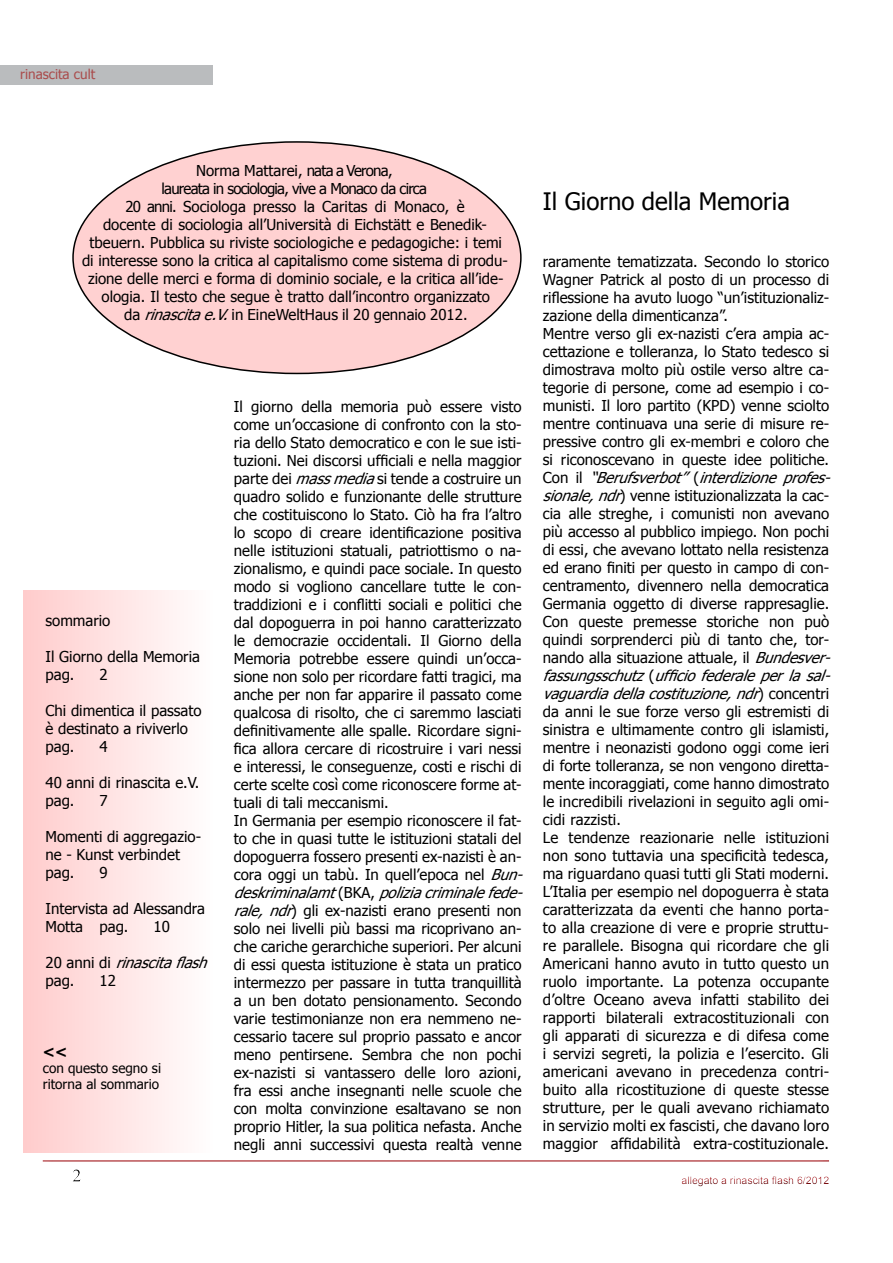
<style>
.page{position:relative;width:893px;height:1263px;background:#fff}
.page>*{position:absolute;margin:0;border:0;box-sizing:border-box;transform-origin:0 0}
.t1{font:24px "Tahoma";color:#000}
.t2{font:15px/18px "Tahoma";color:#000}
.t3{font:italic 15px/18px "Tahoma";color:#000}
.t4{font:700 15px "Tahoma";color:#000}
.t5{font:13.5px/16.2px "Tahoma";color:#000}
.t6{font:13.5px "Tahoma";color:#aa4d4d}
.t7{font:10.5px "Arial";color:#a10c11}
.s1{font-style:italic}
.s2{font-style:normal}
</style>
<div class="page">
<div style="left:67px;top:1164px;width:24px;height:25px;background:#000;opacity:.75"></div>
<hr style="left:42px;top:1158px;width:789px;height:4px;background:#000;opacity:.75">
<div style="left:676px;top:1173px;width:163px;height:15px;background:#000;opacity:.75"></div>
<div style="left:0;top:65px;width:213px;height:20px;background:#babcbe"></div>
<div style="left:23px;top:590px;width:190px;height:562px;background:linear-gradient(to right,#fcc,#fffefe)"></div>
<div style="left:73px;top:142px;width:448px;height:231px;background:#ffd1d1;border-radius:50%"></div>
<p class="t6" style="left:20px;top:65px;width:77px">rinascita cult</p>
<p class="t2" style="left:82px;top:161px;width:427px;text-align:center">Norma Mattarei, nata a Verona,<br>laureata in sociologia, vive a Monaco da circa<br>20 anni. Sociologa presso la Caritas di Monaco, è<br>docente di sociologia all’Università di Eichstätt e Benedik&shy;tbeuern. Pubblica su riviste sociologiche e pedagogiche: i temi di interesse sono la critica al capitalismo come sistema di produ&shy;zione delle merci e forma di dominio sociale, e la critica all’ide&shy;ologia. Il testo che segue è tratto dall’incontro organizzato<br>da <span class="s1">rinascitae.V.</span>in EineWeltHaus il 20 gennaio 2012.</p>
<p class="t2" style="left:45px;top:610px;width:66px">sommario</p>
<p class="t2" style="left:45px;top:646px;width:156px">Il Giorno della Memoria pag.</p>
<p class="t2" style="left:99px;top:664px;width:10px">2</p>
<p class="t2" style="left:45px;top:700px;width:158px">Chi dimentica il passato è destinato a riviverlo pag.</p>
<p class="t2" style="left:99px;top:736px;width:10px">4</p>
<p class="t2" style="left:45px;top:772px;width:155px">40 anni di rinascita e.V. pag.</p>
<p class="t2" style="left:99px;top:790px;width:10px">7</p>
<p class="t2" style="left:45px;top:826px;width:157px">Momenti di aggregazio&shy;ne - Kunst verbindet pag.</p>
<p class="t2" style="left:99px;top:862px;width:10px">9</p>
<p class="t2" style="left:45px;top:898px;width:161px">Intervista ad Alessandra<br>Motta pag.</p>
<p class="t2" style="left:153px;top:916px;width:18px">10</p>
<p class="t3" style="left:45px;top:952px;width:169px"><span class="s2">2 0 a n n i d i</span> rinascitaflash <span class="s2">pag.</span></p>
<p class="t2" style="left:99px;top:970px;width:18px">12</p>
<p class="t4" style="left:43px;top:1040px;width:26px">&lt;&lt;</p>
<p class="t5" style="left:43px;top:1059px;width:120px">con questo segno si ritorna al sommario</p>
<p class="t2" style="left:234px;top:396px;width:296px">Il giorno della memoria può essere visto come un’occasione di confronto con la sto&shy;ria dello Stato democratico e con le sue isti&shy;tuzioni. Nei discorsi ufficiali e nella maggior parte dei <span class="s1">massmedia</span>si tende a costruire un quadro solido e funzionante delle strutture che costituiscono lo Stato. Ciò ha fra l’altro lo scopo di creare identificazione positiva nelle istituzioni statuali, patriottismo o na&shy;zionalismo, e quindi pace sociale. In questo modo si vogliono cancellare tutte le con&shy;traddizioni e i conflitti sociali e politici che dal dopoguerra in poi hanno caratterizzato le democrazie occidentali. Il Giorno della Memoria potrebbe essere quindi un’occa&shy;sione non solo per ricordare fatti tragici, ma anche per non far apparire il passato come qualcosa di risolto, che ci saremmo lasciati definitivamente alle spalle. Ricordare signi&shy;fica allora cercare di ricostruire i vari nessi e interessi, le conseguenze, costi e rischi di certe scelte così come riconoscere forme at&shy;tuali di tali meccanismi.<br>In Germania per esempio riconoscere il fat&shy;to che in quasi tutte le istituzioni statali del dopoguerra fossero presenti ex-nazisti è an&shy;cora oggi un tabù. In quell’epoca nel <span class="s1">Bun&shy;deskriminalamt</span>( B K A , <span class="s1">poliziacriminalefede&shy;rale,ndr</span>) gli ex-nazisti erano presenti non solo nei livelli più bassi ma ricoprivano an&shy;che cariche gerarchiche superiori. Per alcuni di essi questa istituzione è stata un pratico intermezzo per passare in tutta tranquillità a un ben dotato pensionamento. Secondo varie testimonianze non era nemmeno ne&shy;cessario tacere sul proprio passato e ancor meno pentirsene. Sembra che non pochi ex-nazisti si vantassero delle loro azioni, fra essi anche insegnanti nelle scuole che con molta convinzione esaltavano se non proprio Hitler, la sua politica nefasta. Anche negli anni successivi questa realtà venne</p>
<h1 class="t1" style="left:543px;top:185px;width:249px">Il Giorno della Memoria</h1>
<p class="t2" style="left:543px;top:251px;width:295px">raramente tematizzata. Secondo lo storico Wagner Patrick al posto di un processo di riflessione ha avuto luogo “un’istituzionaliz&shy;zazione della dimenticanza”.<br>Mentre verso gli ex-nazisti c’era ampia ac&shy;cettazione e tolleranza, lo Stato tedesco si dimostrava molto più ostile verso altre ca&shy;tegorie di persone, come ad esempio i co&shy;munisti. Il loro partito (KPD) venne sciolto mentre continuava una serie di misure re&shy;pressive contro gli ex-membri e coloro che si riconoscevano in queste idee politiche.<br>C o n i l <span class="s1">“Berufsverbot”</span>( <span class="s1">interdizioneprofes&shy;sionale,ndr</span>) venne istituzionalizzata la cac&shy;cia alle streghe, i comunisti non avevano più accesso al pubblico impiego. Non pochi di essi, che avevano lottato nella resistenza ed erano finiti per questo in campo di con&shy;centramento, divennero nella democratica Germania oggetto di diverse rappresaglie.<br>Con queste premesse storiche non può quindi sorprenderci più di tanto che, tor&shy;nando alla situazione attuale, il <span class="s1">Bundesver&shy;fassungsschutz</span>( <span class="s1">ufficiofederaleperlasal&shy;vaguardiadellacostituzione,ndr</span>) c o n c e n t r i da anni le sue forze verso gli estremisti di sinistra e ultimamente contro gli islamisti, mentre i neonazisti godono oggi come ieri di forte tolleranza, se non vengono diretta&shy;mente incoraggiati, come hanno dimostrato le incredibili rivelazioni in seguito agli omi&shy;cidi razzisti.<br>Le tendenze reazionarie nelle istituzioni non sono tuttavia una specificità tedesca, ma riguardano quasi tutti gli Stati moderni.<br>L’Italia per esempio nel dopoguerra è stata caratterizzata da eventi che hanno porta&shy;to alla creazione di vere e proprie struttu&shy;re parallele. Bisogna qui ricordare che gli Americani hanno avuto in tutto questo un ruolo importante. La potenza occupante d’oltre Oceano aveva infatti stabilito dei rapporti bilaterali extracostituzionali con gli apparati di sicurezza e di difesa come i servizi segreti, la polizia e l’esercito. Gli americani avevano in precedenza contri&shy;buito alla ricostituzione di queste stesse strutture, per le quali avevano richiamato in servizio molti ex fascisti, che davano loro maggior affidabilità extra-costituzionale.</p>
<p class="t7" style="left:681px;top:1173px;width:149px">allegato a rinascita flash 6/2012</p>
</div>
